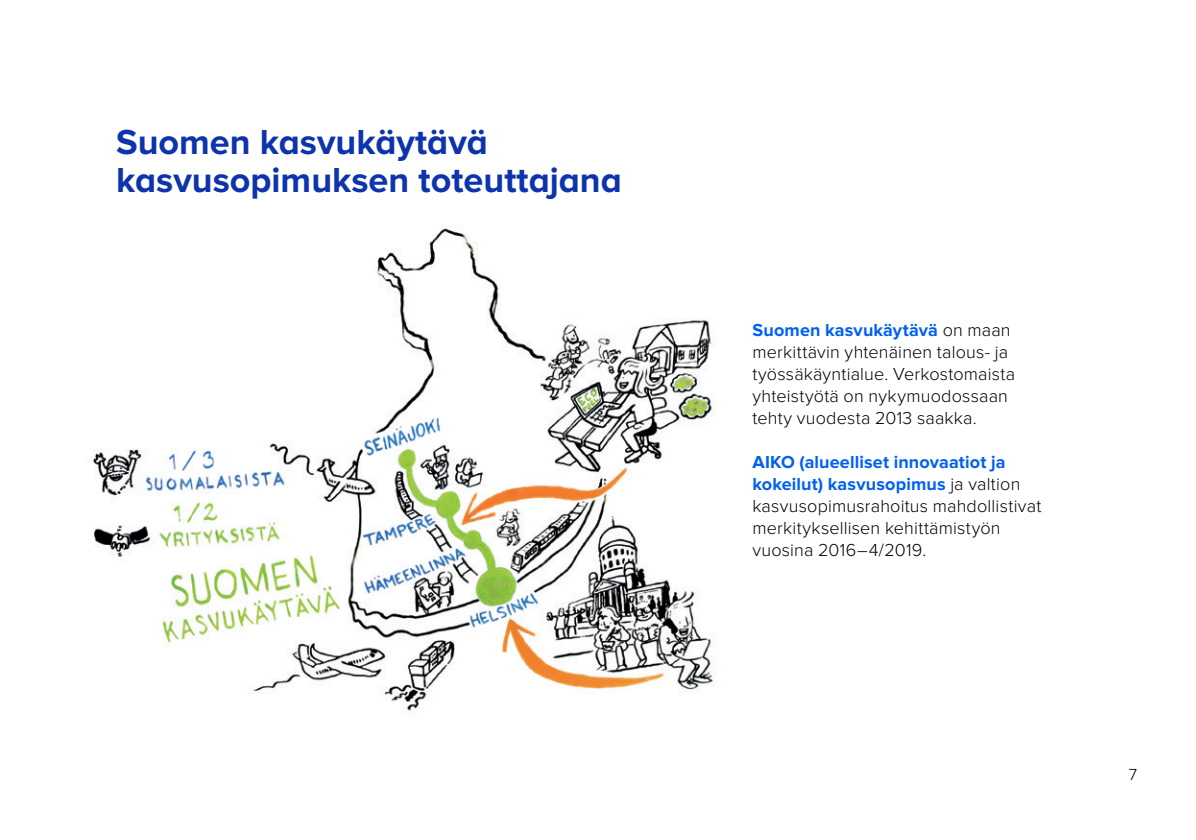
<style>
.page{position:relative;width:1196px;height:840px;background:#fff}
.page>*{position:absolute;margin:0;border:0;box-sizing:border-box;transform-origin:0 0}
.t1{font:700 36px/38px "Proxima Nova";color:#0d33ad}
.t2{font:300 18px/22px "Proxima Nova";letter-spacing:.01em;color:#000}
.t3{font:300 16.6px "Proxima Nova";color:#000}
.s1{font-weight:700;color:#0060f3}
</style>
<div class="page">
<img style="left:93px;top:227px;width:622px;height:484px">
<p class="t1" style="left:116px;top:124px;width:507px">Suomen kasvukäytävä kasvusopimuksen toteuttajana</p>
<p class="t2" style="left:752px;top:319px;width:264px"><span class="s1">Suomen kasvukäytävä</span> on maan merkittävin yhtenäinen talous- ja työssäkäyntialue. Verkostomaista yhteistyötä on nykymuodossaan tehty vuodesta 2013 saakka.</p>
<p class="t2" style="left:752px;top:451px;width:290px"><span class="s1">AIKO (alueelliset innovaatiot ja kokeilut) kasvusopimus</span> ja valtion kasvusopimusrahoitus mahdollistivat merkityksellisen kehittämistyön vuosina 2016–4/2019.</p>
<p class="t3" style="left:1129px;top:765px;width:10px">7</p>
</div>
